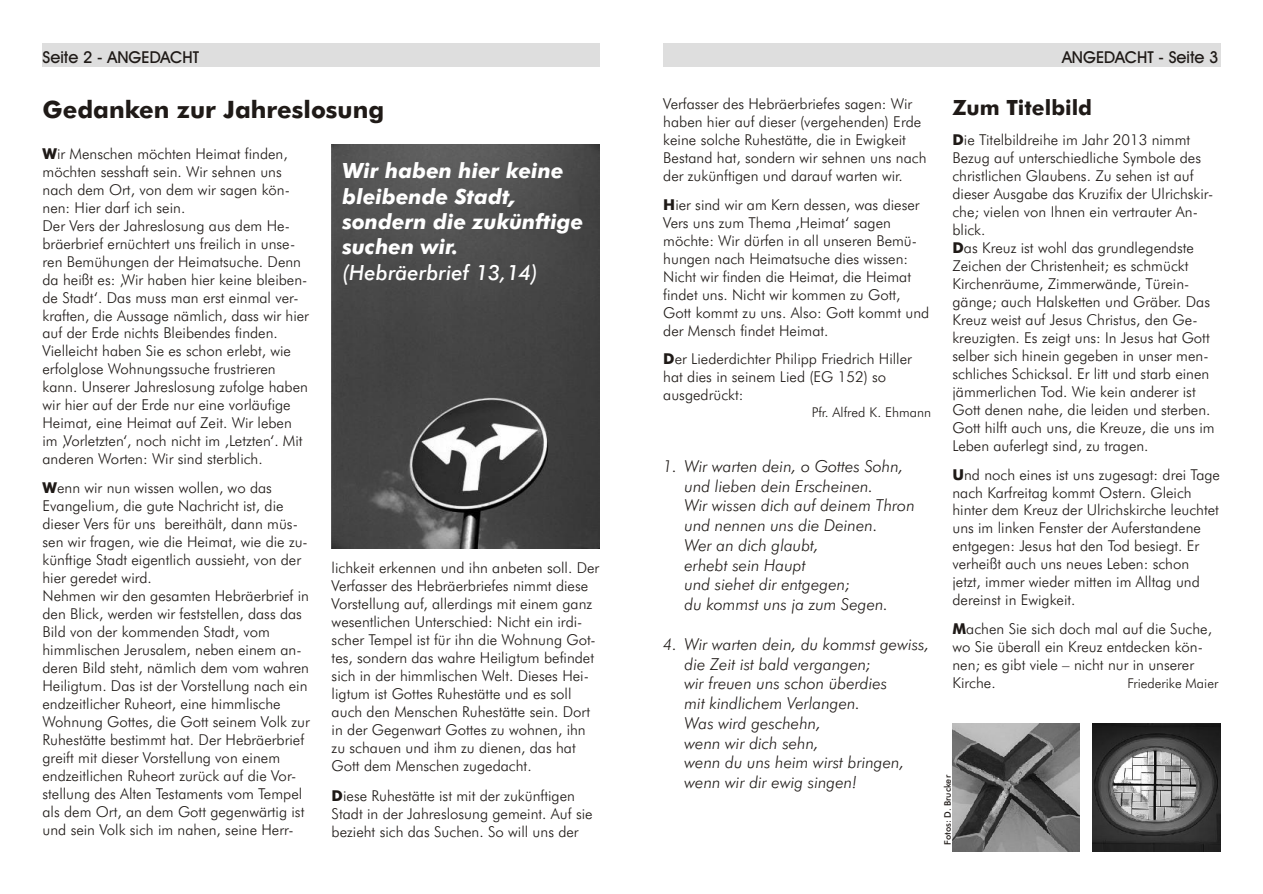
<style>
.page{position:relative;width:1263px;height:894px;background:#fff}
.page>*{position:absolute;margin:0;border:0;box-sizing:border-box;transform-origin:0 0}
.t1{font:700 24px "Futura Md BT";color:#1f1a17}
.t2{font:italic 700 21px/25.3px "Futura Md BT";color:#fff}
.t3{font:italic 21px "Futura Md BT";color:#fff}
.t4{font:700 21px "Futura Md BT";color:#1f1a17}
.t5{font:italic 16.5px/19.8px "Futura Lt BT";color:#1f1a17}
.t6{font:16.5px "Avant Garde Md BT";color:#1f1a17}
.t7{font:15px/18px "Futura Lt BT";color:#1f1a17}
.t8{font:13.5px "Futura Lt BT";color:#1f1a17}
.t9{font:9px "Futura Md BT";color:#1f1a17}
.s1{font-family:"Futura Md BT";font-weight:700}
</style>
<div class="page">
<div style="left:43px;top:44px;width:557px;height:23px;background:#dedede"></div>
<div style="left:663px;top:44px;width:557px;height:23px;background:#dedede"></div>
<img style="left:332px;top:144px;width:268px;height:405px">
<img style="left:1093px;top:724px;width:127px;height:127px">
<img style="left:952px;top:724px;width:128px;height:127px">
<p class="t6" style="left:43px;top:50px;width:158px">Seite 2 - ANGEDACHT</p>
<p class="t6" style="left:1062px;top:50px;width:158px">ANGEDACHT - Seite 3</p>
<h1 class="t1" style="left:43px;top:99px;width:343px">Gedanken zur Jahreslosung</h1>
<p class="t7" style="left:43px;top:146px;width:268px"><span class="s1">W</span>ir Menschen möchten Heimat finden, möchten sesshaft sein. Wir sehnen uns nach dem Ort, von dem wir sagen kön&shy;nen: Hier darf ich sein.<br>Der Vers der Jahreslosung aus dem He&shy;bräerbrief ernüchtert uns freilich in unse&shy;ren Bemühungen der Heimatsuche. Denn da heißt es: ‚Wir haben hier keine bleiben&shy;de Stadt‘. Das muss man erst einmal ver&shy;kraften, die Aussage nämlich, dass wir hier auf der Erde nichts Bleibendes finden.<br>Vielleicht haben Sie es schon erlebt, wie erfolglose Wohnungssuche frustrieren kann. Unserer Jahreslosung zufolge haben wir hier auf der Erde nur eine vorläufige Heimat, eine Heimat auf Zeit. Wir leben im ‚Vorletzten‘, noch nicht im ‚Letzten‘. Mit anderen Worten: Wir sind sterblich.</p>
<p class="t7" style="left:43px;top:480px;width:269px"><span class="s1">W</span>enn wir nun wissen wollen, wo das Evangelium, die gute Nachricht ist, die dieser Vers für uns bereithält, dann müs&shy;sen wir fragen, wie die Heimat, wie die zu&shy;künftige Stadt eigentlich aussieht, von der hier geredet wird.<br>Nehmen wir den gesamten Hebräerbrief in den Blick, werden wir feststellen, dass das Bild von der kommenden Stadt, vom himmlischen Jerusalem, neben einem an&shy;deren Bild steht, nämlich dem vom wahren Heiligtum. Das ist der Vorstellung nach ein endzeitlicher Ruheort, eine himmlische Wohnung Gottes, die Gott seinem Volk zur Ruhestätte bestimmt hat. Der Hebräerbrief greift mit dieser Vorstellung von einem endzeitlichen Ruheort zurück auf die Vor&shy;stellung des Alten Testaments vom Tempel als dem Ort, an dem Gott gegenwärtig ist und sein Volk sich im nahen, seine Herr-</p>
<p class="t7" style="left:663px;top:96px;width:265px">Verfasser des Hebräerbriefes sagen: Wir haben hier auf dieser (vergehenden) Erde keine solche Ruhestätte, die in Ewigkeit Bestand hat, sondern wir sehnen uns nach der zukünftigen und darauf warten wir.</p>
<p class="t7" style="left:663px;top:197px;width:268px"><span class="s1">H</span>ier sind wir am Kern dessen, was dieser Vers uns zum Thema ‚Heimat‘ sagen möchte: Wir dürfen in all unseren Bemü&shy;hungen nach Heimatsuche dies wissen:<br>Nicht wir finden die Heimat, die Heimat findet uns. Nicht wir kommen zu Gott, Gott kommt zu uns. Also: Gott kommt und der Mensch findet Heimat.</p>
<p class="t7" style="left:663px;top:352px;width:250px"><span class="s1">D</span>er Liederdichter Philipp Friedrich Hiller hat dies in seinem Lied (EG 152) so ausgedrückt:</p>
<p class="t8" style="left:812px;top:407px;width:121px">Pfr. Alfred K. Ehmann</p>
<h2 class="t4" style="left:952px;top:99px;width:141px">Zum Titelbild</h2>
<p class="t7" style="left:952px;top:132px;width:264px"><span class="s1">D</span>ie Titelbildreihe im Jahr 2013 nimmt Bezug auf unterschiedliche Symbole des christlichen Glaubens. Zu sehen ist auf dieser Ausgabe das Kruzifix der Ulrichskir&shy;che; vielen von Ihnen ein vertrauter An&shy;blick.<br><span class="s1">D</span>as Kreuz ist wohl das grundlegendste Zeichen der Christenheit; es schmückt Kirchenräume, Zimmerwände, Türein&shy;gänge; auch Halsketten und Gräber. Das Kreuz weist auf Jesus Christus, den Ge&shy;kreuzigten. Es zeigt uns: In Jesus hat Gott selber sich hinein gegeben in unser men&shy;schliches Schicksal. Er litt und starb einen jämmerlichen Tod. Wie kein anderer ist Gott denen nahe, die leiden und sterben.<br>Gott hilft auch uns, die Kreuze, die uns im Leben auferlegt sind, zu tragen.</p>
<p class="t7" style="left:952px;top:467px;width:269px"><span class="s1">U</span>nd noch eines ist uns zugesagt: drei Tage nach Karfreitag kommt Ostern. Gleich hinter dem Kreuz der Ulrichskirche leuchtet uns im linken Fenster der Auferstandene entgegen: Jesus hat den Tod besiegt. Er verheißt auch uns neues Leben: schon jetzt, immer wieder mitten im Alltag und dereinst in Ewigkeit.</p>
<p class="t7" style="left:952px;top:621px;width:261px"><span class="s1">M</span>achen Sie sich doch mal auf die Suche, wo Sie überall ein Kreuz entdecken kön&shy;nen; es gibt viele – nicht nur in unserer<br>Kirche.</p>
<h2 class="t2" style="left:342px;top:160px;width:242px">Wir haben hier keine bleibende Stadt, sondern die zukünftige suchen wir.</h2>
<h2 class="t3" style="left:342px;top:264px;width:197px">(Hebräerbrief 13,14)</h2>
<p class="t5" style="left:685px;top:458px;width:232px;text-indent:-21px">1. Wir warten dein, o Gottes Sohn, und lieben dein Erscheinen.<br>Wir wissen dich auf deinem Thron und nennen uns die Deinen.<br>Wer an dich glaubt,<br>erhebt sein Haupt<br>und siehet dir entgegen;<br>du kommst uns ja zum Segen.</p>
<p class="t5" style="left:685px;top:636px;width:246px;text-indent:-21px">4. Wir warten dein, du kommst gewiss, die Zeit ist bald vergangen;<br>wir freuen uns schon überdies<br>mit kindlichem Verlangen.<br>Was wird geschehn,<br>wenn wir dich sehn,<br>wenn du uns heim wirst bringen, wenn wir dir ewig singen!</p>
<p class="t7" style="left:332px;top:560px;width:269px">lichkeit erkennen und ihn anbeten soll. Der Verfasser des Hebräerbriefes nimmt diese Vorstellung auf, allerdings mit einem ganz wesentlichen Unterschied: Nicht ein irdi&shy;scher Tempel ist für ihn die Wohnung Got&shy;tes, sondern das wahre Heiligtum befindet sich in der himmlischen Welt. Dieses Hei&shy;ligtum ist Gottes Ruhestätte und es soll auch den Menschen Ruhestätte sein. Dort in der Gegenwart Gottes zu wohnen, ihn zu schauen und ihm zu dienen, das hat Gott dem Menschen zugedacht.</p>
<p class="t7" style="left:332px;top:788px;width:262px"><span class="s1">D</span>iese Ruhestätte ist mit der zukünftigen<br>Stadt in der Jahreslosung gemeint. Auf sie bezieht sich das Suchen. So will uns der</p>
<p class="t8" style="left:1127px;top:678px;width:92px">Friederike Maier</p>
<p class="t9" style="left:944px;top:845px;width:72px;rotate:-90deg">Fotos: D. Brucker</p>
</div>
